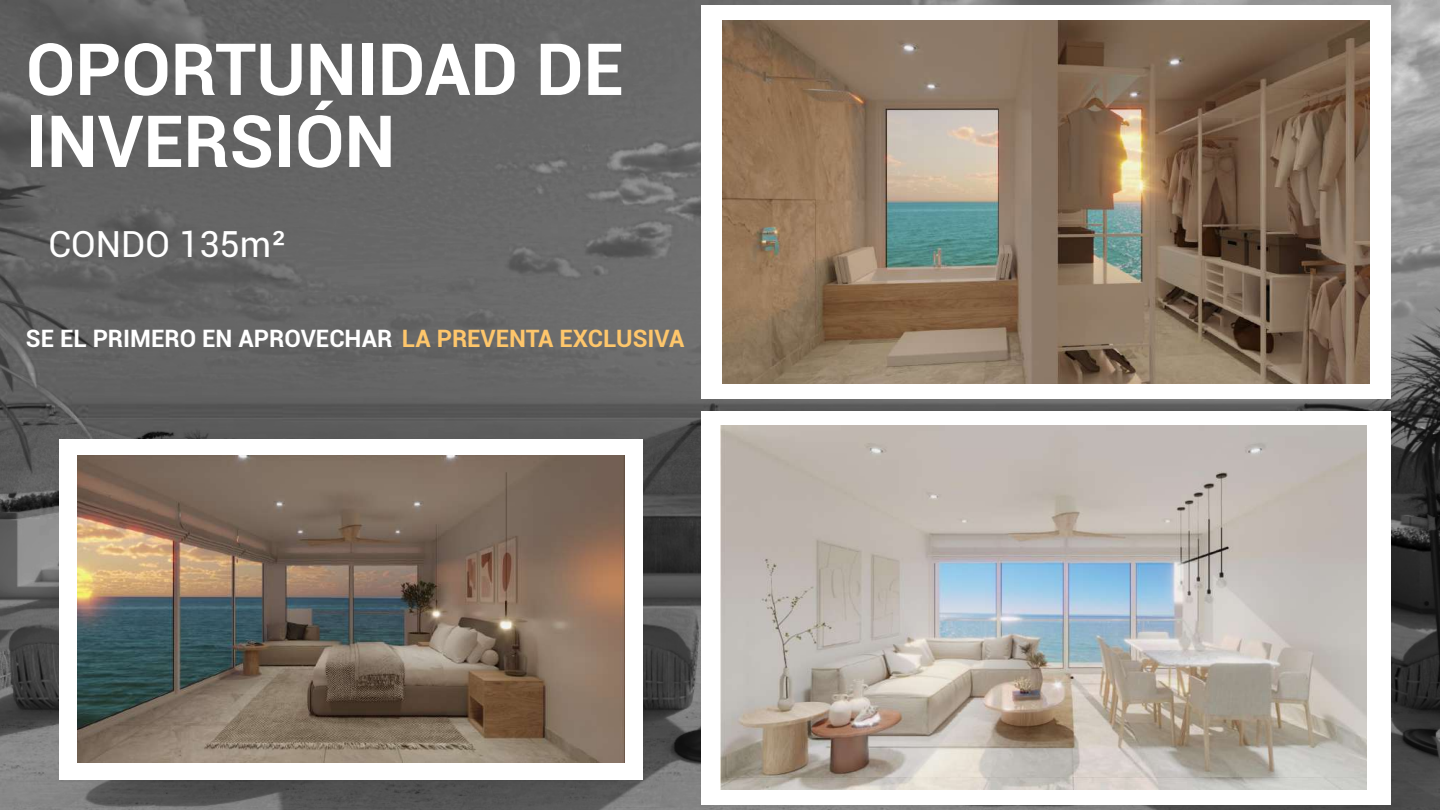
<style>
.page{position:relative;width:1440px;height:810px;background:#fff}
.page>*{position:absolute;margin:0;border:0;box-sizing:border-box;transform-origin:0 0}
.t1{font:700 72px/72px "Roboto";color:#fff}
.t2{font:36px "Roboto";color:#fff}
.t3{font:700 24px "Roboto";color:#fff}
.s1{color:#fec66b}
</style>
<div class="page">
<img style="left:0;top:0;width:1440px;height:810px">
<div style="left:59px;top:439px;width:584px;height:340px;background:#fff"></div>
<div style="left:701px;top:411px;width:690px;height:394px;background:#fff"></div>
<div style="left:701px;top:5px;width:690px;height:394px;background:#fff"></div>
<img style="left:722px;top:20px;width:647px;height:364px">
<img style="left:78px;top:455px;width:546px;height:308px">
<img style="left:720px;top:425px;width:647px;height:364px">
<h1 class="t1" style="left:26px;top:31px;width:599px">OPORTUNIDAD DE<br>INVERSIÓN</h1>
<h2 class="t2" style="left:49px;top:219px;width:240px">CONDO 135m²</h2>
<p class="t3" style="left:26px;top:322px;width:660px">SE EL PRIMERO EN APROVECHAR <span class="s1">LA PREVENTA EXCLUSIVA</span></p>
</div>
